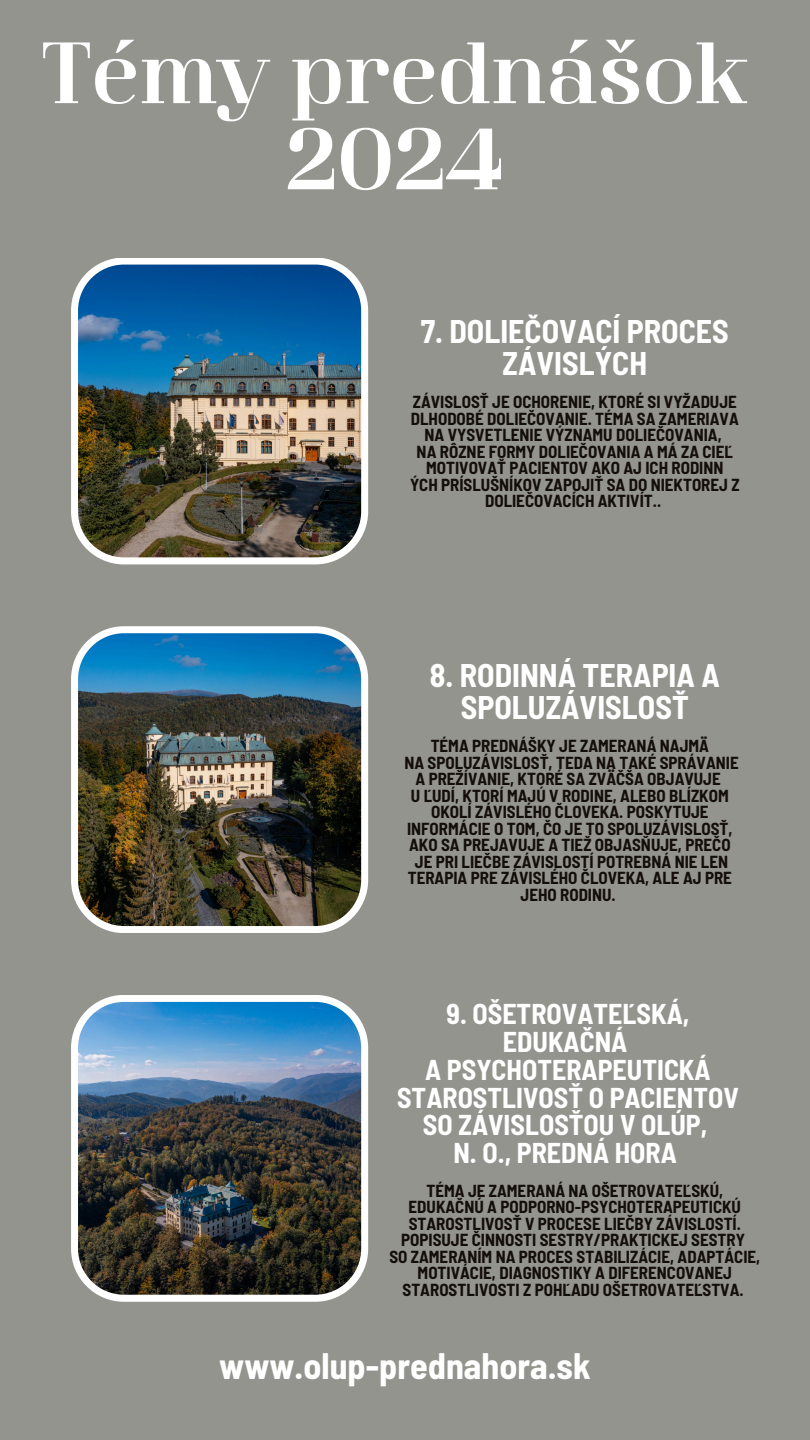
<style>
.page{position:relative;width:810px;height:1440px;background:#94948f}
.page>*{position:absolute;margin:0;border:0;box-sizing:border-box;transform-origin:0 0}
.t1{font:600 86.7px/86.1px "Athachantr";color:#fff;text-align:center}
.t2{font:700 semi-condensed 36px "Barlow";color:#fff}
.t3{font:700 semi-condensed 32px/31.5px "Barlow";color:#fff;text-align:center}
.t4{font:700 semi-condensed 28px/27.8px "Barlow";color:#fff;text-align:center}
.t5{font:700 semi-condensed 17px/16.5px "Barlow";color:#130e0a;text-align:center}
</style>
<div class="page">
<img style="left:71px;top:258px;width:297px;height:306px">
<img style="left:71px;top:626px;width:297px;height:307px">
<img style="left:71px;top:995px;width:297px;height:307px">
<p class="t1" style="left:41px;top:34px;width:707px">Témy prednášok<br>2024</p>
<h3 class="t3" style="left:421px;top:315px;width:310px">7. DOLIEČOVACÍ PROCES<br>ZÁVISLÝCH</h3>
<p class="t5" style="left:411px;top:393px;width:329px">ZÁVISLOSŤ JE OCHORENIE, KTORÉ SI VYŽADUJE<br>DLHODOBÉ DOLIEČOVANIE. TÉMA SA ZAMERIAVA<br>NA VYSVETLENIE VÝZNAMU DOLIEČOVANIA,</p>
<p class="t5" style="left:417px;top:443px;width:318px">NA RÔZNE FORMY DOLIEČOVANIA A MÁ ZA CIEĽ<br>MOTIVOVAŤ PACIENTOV AKO AJ ICH RODINN</p>
<p class="t5" style="left:410px;top:476px;width:331px">ÝCH PRÍSLUŠNÍKOV ZAPOJIŤ SA DO NIEKTOREJ Z<br>DOLIEČOVACÍCH AKTIVÍT..</p>
<h4 class="t3" style="left:430px;top:659px;width:292px">8. RODINNÁ TERAPIA A<br>SPOLUZÁVISLOSŤ</h4>
<p class="t5" style="left:431px;top:737px;width:280px">TÉMA PREDNÁŠKY JE ZAMERANÁ NAJMÄ</p>
<p class="t5" style="left:404px;top:754px;width:336px">NA SPOLUZÁVISLOSŤ, TEDA NA TAKÉ SPRÁVANIE<br>A PREŽÍVANIE, KTORÉ SA ZVÄČŠA OBJAVUJE</p>
<p class="t5" style="left:407px;top:787px;width:327px">U ĽUDÍ, KTORÍ MAJÚ V RODINE, ALEBO BLÍZKOM OKOLÍ ZÁVISLÉHO ČLOVEKA. POSKYTUJE INFORMÁCIE O TOM, ČO JE TO SPOLUZÁVISLOSŤ, AKO SA PREJAVUJE A TIEŽ OBJASŇUJE, PREČO</p>
<p class="t5" style="left:408px;top:853px;width:326px">JE PRI LIEČBE ZÁVISLOSTÍ POTREBNÁ NIE LEN<br>TERAPIA PRE ZÁVISLÉHO ČLOVEKA, ALE AJ PRE<br>JEHO RODINU.</p>
<h2 class="t4" style="left:397px;top:999px;width:343px">9. OŠETROVATEĽSKÁ,<br>EDUKAČNÁ<br>A PSYCHOTERAPEUTICKÁ<br>STAROSTLIVOSŤ O PACIENTOV<br>SO ZÁVISLOSŤOU V OLÚP,<br>N. O., PREDNÁ HORA</h2>
<p class="t5" style="left:401px;top:1182px;width:345px">TÉMA JE ZAMERANÁ NA OŠETROVATEĽSKÚ, EDUKAČNÚ A PODPORNO-PSYCHOTERAPEUTICKÚ STAROSTLIVOSŤ V PROCESE LIEČBY ZÁVISLOSTÍ.<br>POPISUJE ČINNOSTI SESTRY/PRAKTICKEJ SESTRY</p>
<p class="t5" style="left:389px;top:1248px;width:372px">SO ZAMERANÍM NA PROCES STABILIZÁCIE, ADAPTÁCIE,<br>MOTIVÁCIE, DIAGNOSTIKY A DIFERENCOVANEJ<br>STAROSTLIVOSTI Z POHĽADU OŠETROVATEĽSTVA.</p>
<h1 class="t2" style="left:219px;top:1343px;width:373px">www.olup-prednahora.sk</h1>
</div>
